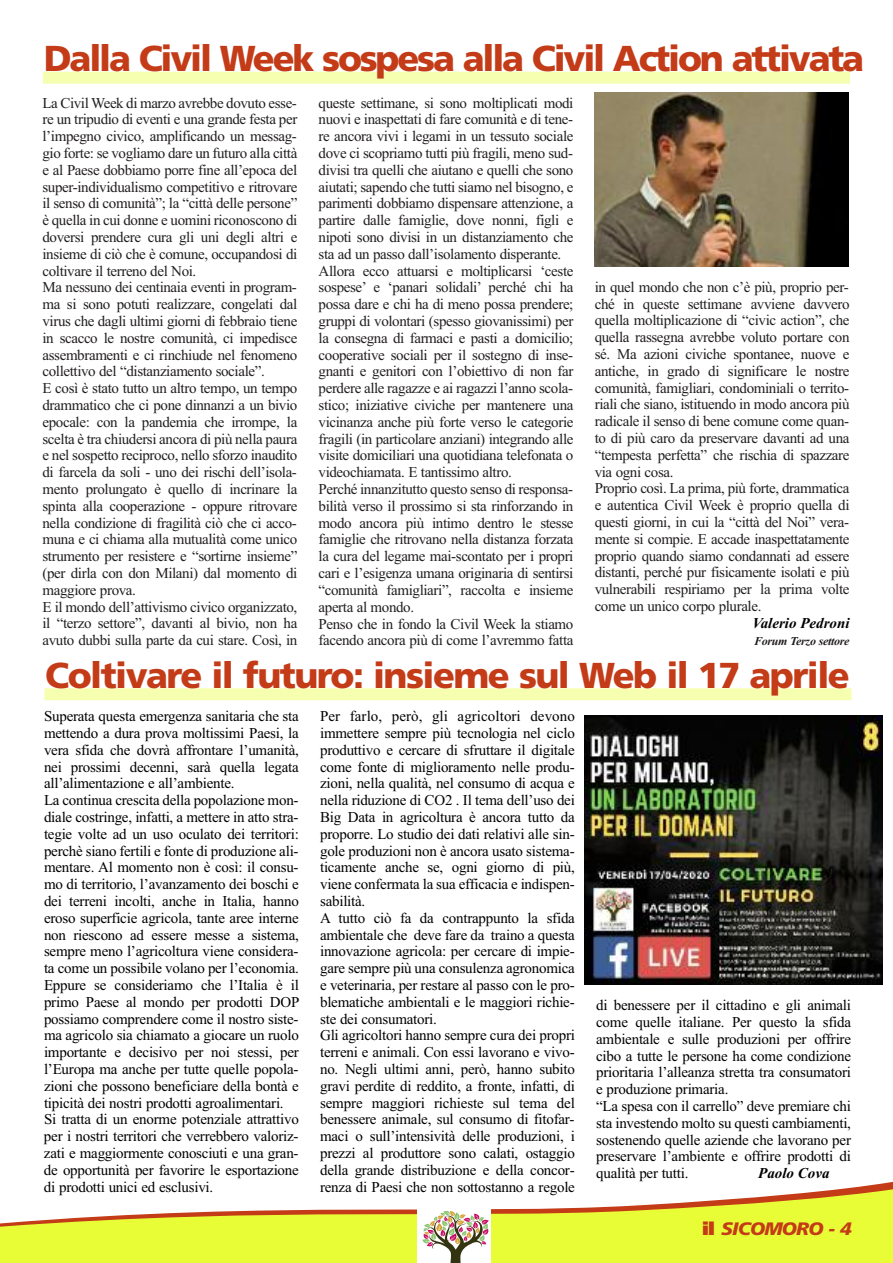
<style>
.page{position:relative;width:893px;height:1263px;background:#fff}
.page>*{position:absolute;margin:0;border:0;box-sizing:border-box;transform-origin:0 0}
.t1{font:900 36px "Frutiger";letter-spacing:-.06em;color:#c33b17}
.t2{font:italic 900 18px "Frutiger";letter-spacing:-.035em;color:#c33b17;scale:1.07 1}
.t3{font:15px/16.8px "Times New Roman";letter-spacing:-.025em;color:#221e1f}
.t4{font:15px/16.8px "Times New Roman";letter-spacing:-.015em;color:#000}
.t5{font:italic 700 15px "Times New Roman";color:#000}
.t6{font:italic 700 12px "Times New Roman";letter-spacing:-.025em;color:#221e1f}
.s1{font-style:normal}
</style>
<div class="page">
<svg style="left:0;top:1189px;width:893px;height:74px;fill:#e9fd37"></svg>
<div style="left:417px;top:1206px;width:74px;height:57px;background:#fff"></div>
<svg style="left:422px;top:1211px;width:67px;height:52px"></svg>
<div style="left:43px;top:72px;width:807px;height:12px;background:#f6feaf"></div>
<img style="left:594px;top:92px;width:254px;height:174px">
<div style="left:44px;top:688px;width:807px;height:12px;background:#f6feaf"></div>
<img style="left:584px;top:715px;width:298px;height:270px">
<h1 class="t1" style="left:44px;top:44px;width:822px">Dalla Civil Week sospesa alla Civil Action attivata</h1>
<p class="t3" style="left:43px;top:94px;width:256px">La Civil Week di marzo avrebbe dovuto esse&shy;re un tripudio di eventi e una grande festa per l’impegno civico, amplificando un messag&shy;gio forte: se vogliamo dare un futuro alla città e al Paese dobbiamo porre fine all’epoca del super-individualismo competitivo e ritrovare il senso di comunità”; la “città delle persone” è quella in cui donne e uomini riconoscono di doversi prendere cura gli uni degli altri e insieme di ciò che è comune, occupandosi di coltivare il terreno del Noi.<br>Ma nessuno dei centinaia eventi in program&shy;ma si sono potuti realizzare, congelati dal virus che dagli ultimi giorni di febbraio tiene in scacco le nostre comunità, ci impedisce assembramenti e ci rinchiude nel fenomeno collettivo del “distanziamento sociale”.<br>E così è stato tutto un altro tempo, un tempo drammatico che ci pone dinnanzi a un bivio epocale: con la pandemia che irrompe, la scelta è tra chiudersi ancora di più nella paura e nel sospetto reciproco, nello sforzo inaudito di farcela da soli - uno dei rischi dell’isola&shy;mento prolungato è quello di incrinare la spinta alla cooperazione - oppure ritrovare nella condizione di fragilità ciò che ci acco&shy;muna e ci chiama alla mutualità come unico strumento per resistere e “sortirne insieme” (per dirla con don Milani) dal momento di maggiore prova.<br>E il mondo dell’attivismo civico organizzato, il “terzo settore”, davanti al bivio, non ha avuto dubbi sulla parte da cui stare. Così, in</p>
<p class="t3" style="left:319px;top:94px;width:256px">queste settimane, si sono moltiplicati modi nuovi e inaspettati di fare comunità e di tene&shy;re ancora vivi i legami in un tessuto sociale dove ci scopriamo tutti più fragili, meno sud&shy;divisi tra quelli che aiutano e quelli che sono aiutati; sapendo che tutti siamo nel bisogno, e parimenti dobbiamo dispensare attenzione, a partire dalle famiglie, dove nonni, figli e nipoti sono divisi in un distanziamento che sta ad un passo dall’isolamento disperante.<br>Allora ecco attuarsi e moltiplicarsi ‘ceste sospese’ e ‘panari solidali’ perché chi ha possa dare e chi ha di meno possa prendere; gruppi di volontari (spesso giovanissimi) per la consegna di farmaci e pasti a domicilio; cooperative sociali per il sostegno di inse&shy;gnanti e genitori con l’obiettivo di non far perdere alle ragazze e ai ragazzi l’anno scola&shy;stico; iniziative civiche per mantenere una vicinanza anche più forte verso le categorie fragili (in particolare anziani) integrando alle visite domiciliari una quotidiana telefonata o videochiamata. E tantissimo altro.<br>Perché innanzitutto questo senso di responsa&shy;bilità verso il prossimo si sta rinforzando in modo ancora più intimo dentro le stesse famiglie che ritrovano nella distanza forzata la cura del legame mai-scontato per i propri cari e l’esigenza umana originaria di sentirsi “comunità famigliari”, raccolta e insieme aperta al mondo.<br>Penso che in fondo la Civil Week la stiamo facendo ancora più di come l’avremmo fatta</p>
<p class="t3" style="left:595px;top:278px;width:256px">in quel mondo che non c’è più, proprio per&shy;ché in queste settimane avviene davvero quella moltiplicazione di “civic action”, che quella rassegna avrebbe voluto portare con sé. Ma azioni civiche spontanee, nuove e antiche, in grado di significare le nostre comunità, famigliari, condominiali o territo&shy;riali che siano, istituendo in modo ancora più radicale il senso di bene comune come quan&shy;to di più caro da preservare davanti ad una “tempesta perfetta” che rischia di spazzare via ogni cosa.<br>Proprio così. La prima, più forte, drammatica e autentica Civil Week è proprio quella di questi giorni, in cui la “città del Noi” vera&shy;mente si compie. E accade inaspettatamente proprio quando siamo condannati ad essere distanti, perché pur fisicamente isolati e più vulnerabili respiriamo per la prima volte come un unico corpo plurale.</p>
<p class="t5" style="left:752px;top:614px;width:99px">Valerio Pedroni</p>
<p class="t6" style="left:754px;top:633px;width:97px">Forum Terzo settore</p>
<h1 class="t1" style="left:45px;top:661px;width:806px">Coltivare il futuro: insieme sul Web il 17 aprile</h1>
<p class="t4" style="left:44px;top:708px;width:257px">Superata questa emergenza sanitaria che sta mettendo a dura prova moltissimi Paesi, la vera sfida che dovrà affrontare l’umanità, nei prossimi decenni, sarà quella legata all’alimentazione e all’ambiente.<br>La continua crescita della popolazione mon&shy;diale costringe, infatti, a mettere in atto stra&shy;tegie volte ad un uso oculato dei territori: perchè siano fertili e fonte di produzione ali&shy;mentare. Al momento non è così: il consu&shy;mo di territorio, l’avanzamento dei boschi e dei terreni incolti, anche in Italia, hanno eroso superficie agricola, tante aree interne non riescono ad essere messe a sistema, sempre meno l’agricoltura viene considera&shy;ta come un possibile volano per l’economia.<br>Eppure se consideriamo che l’Italia è il primo Paese al mondo per prodotti DOP possiamo comprendere come il nostro siste&shy;ma agricolo sia chiamato a giocare un ruolo importante e decisivo per noi stessi, per l’Europa ma anche per tutte quelle popola&shy;zioni che possono beneficiare della bontà e tipicità dei nostri prodotti agroalimentari.<br>Si tratta di un enorme potenziale attrattivo per i nostri territori che verrebbero valoriz&shy;zati e maggiormente conosciuti e una gran&shy;de opportunità per favorire le esportazione di prodotti unici ed esclusivi.</p>
<p class="t4" style="left:320px;top:708px;width:256px">Per farlo, però, gli agricoltori devono immettere sempre più tecnologia nel ciclo produttivo e cercare di sfruttare il digitale come fonte di miglioramento nelle produ&shy;zioni, nella qualità, nel consumo di acqua e nella riduzione di CO2 . Il tema dell’uso dei Big Data in agricoltura è ancora tutto da proporre. Lo studio dei dati relativi alle sin&shy;gole produzioni non è ancora usato sistema&shy;ticamente anche se, ogni giorno di più, viene confermata la sua efficacia e indispen&shy;sabilità.<br>A tutto ciò fa da contrappunto la sfida ambientale che deve fare da traino a questa innovazione agricola: per cercare di impie&shy;gare sempre più una consulenza agronomica e veterinaria, per restare al passo con le pro&shy;blematiche ambientali e le maggiori richie&shy;ste dei consumatori.<br>Gli agricoltori hanno sempre cura dei propri terreni e animali. Con essi lavorano e vivo&shy;no. Negli ultimi anni, però, hanno subito gravi perdite di reddito, a fronte, infatti, di sempre maggiori richieste sul tema del benessere animale, sul consumo di fitofar&shy;maci o sull’intensività delle produzioni, i prezzi al produttore sono calati, ostaggio della grande distribuzione e della concor&shy;renza di Paesi che non sottostanno a regole</p>
<p class="t4" style="left:596px;top:996px;width:256px">di benessere per il cittadino e gli animali come quelle italiane. Per questo la sfida ambientale e sulle produzioni per offrire cibo a tutte le persone ha come condizione prioritaria l’alleanza stretta tra consumatori e produzione primaria.<br>“La spesa con il carrello” deve premiare chi sta investendo molto su questi cambiamenti, sostenendo quelle aziende che lavorano per preservare l’ambiente e offrire prodotti di qualità per tutti.</p>
<p class="t5" style="left:758px;top:1164px;width:73px">Paolo Cova</p>
<p class="t2" style="left:702px;top:1221px;width:141px"><span class="s1">il</span> SICOMORO - 4</p>
</div>
